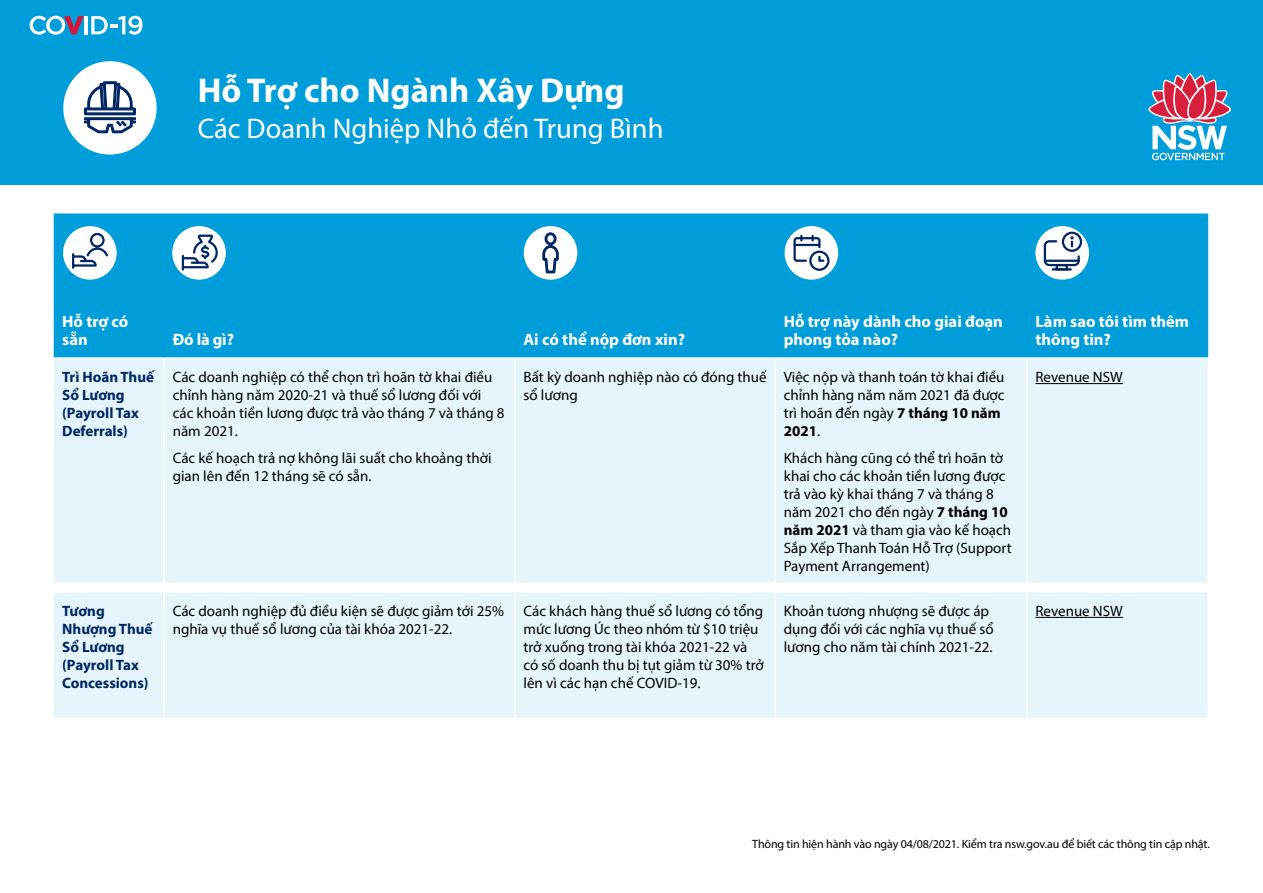
<style>
.page{position:relative;width:1263px;height:893px;background:#fff}
.page>*{position:absolute;margin:0;border:0;box-sizing:border-box;transform-origin:0 0}
.t1{font:700 34.5px "Myriad Pro";color:#fff}
.t2{font:28.5px "Myriad Pro";color:#fff}
.t3{font:700 16.5px/18px "Myriad Pro";color:#fff}
.t4{font:15px/18px "Myriad Pro";color:#000}
.t5{font:700 15px/18px "Myriad Pro";color:#002664}
.t6{font:12px "Myriad Pro";letter-spacing:-.01em;color:#000}
.s1{font-weight:700}
</style>
<div class="page">
<div style="left:0;top:0;width:1263px;height:185px;background:#009ddb"></div>
<svg style="left:1148px;top:73px;width:83px;height:87px"></svg>
<svg style="left:30px;top:16px;width:54px;height:19px"></svg>
<hr style="left:85px;top:16px;width:3px;height:18px;background:#fff">
<svg style="left:91px;top:16px;width:51px;height:19px"></svg>
<div style="left:63px;top:61px;width:94px;height:94px;background:#fff;border-radius:50%"></div>
<svg style="left:83px;top:81px;width:53px;height:53px"></svg>
<div style="left:54px;top:213px;width:1154px;height:144px;background:#009ddb"></div>
<div style="left:54px;top:359px;width:1153px;height:359px;background:#e6f5fb"></div>
<hr style="left:163px;top:359px;width:2px;height:224px;background:#fff">
<hr style="left:514px;top:359px;width:2px;height:224px;background:#fff">
<hr style="left:774px;top:359px;width:2px;height:224px;background:#fff">
<hr style="left:1026px;top:359px;width:2px;height:224px;background:#fff">
<hr style="left:54px;top:583px;width:110px;height:1px;background:#fff">
<hr style="left:164px;top:583px;width:351px;height:1px;background:#fff">
<hr style="left:515px;top:583px;width:260px;height:1px;background:#fff">
<hr style="left:775px;top:583px;width:252px;height:1px;background:#fff">
<hr style="left:1027px;top:583px;width:182px;height:1px;background:#fff">
<hr style="left:54px;top:591px;width:110px;height:2px;background:#fff">
<hr style="left:164px;top:591px;width:351px;height:2px;background:#fff">
<hr style="left:163px;top:593px;width:2px;height:125px;background:#fff">
<hr style="left:515px;top:591px;width:260px;height:2px;background:#fff">
<hr style="left:514px;top:593px;width:2px;height:125px;background:#fff">
<hr style="left:775px;top:591px;width:252px;height:2px;background:#fff">
<hr style="left:774px;top:593px;width:2px;height:125px;background:#fff">
<hr style="left:1027px;top:591px;width:182px;height:2px;background:#fff">
<hr style="left:1026px;top:593px;width:2px;height:125px;background:#fff">
<hr style="left:1035px;top:383px;width:88px;height:1px;background:#000">
<hr style="left:1035px;top:617px;width:88px;height:1px;background:#000">
<div style="left:172px;top:226px;width:54px;height:54px;background:#fff;border-radius:50%"></div>
<svg style="left:181px;top:233px;width:37px;height:36px"></svg>
<div style="left:63px;top:226px;width:54px;height:54px;background:#fff;border-radius:50%"></div>
<svg style="left:71px;top:232px;width:39px;height:37px"></svg>
<div style="left:1035px;top:226px;width:54px;height:54px;background:#fff;border-radius:50%"></div>
<div style="left:1062px;top:232px;width:20px;height:20px;border:2px solid #002664;border-radius:50%"></div>
<svg style="left:1043px;top:236px;width:38px;height:36px"></svg>
<div style="left:784px;top:226px;width:54px;height:54px;background:#fff;border-radius:50%"></div>
<div style="left:809px;top:251px;width:20px;height:20px;border:2px solid #002664;border-radius:50%"></div>
<svg style="left:793px;top:236px;width:33px;height:27px"></svg>
<div style="left:524px;top:226px;width:53px;height:54px;background:#fff;border-radius:50%"></div>
<svg style="left:542px;top:232px;width:17px;height:42px"></svg>
<h1 class="t1" style="left:198px;top:68px;width:428px">Hỗ Trợ cho Ngành Xây Dựng</h1>
<h2 class="t2" style="left:198px;top:111px;width:467px">Các Doanh Nghiệp Nhỏ đến Trung Bình</h2>
<p class="t3" style="left:62px;top:312px;width:68px">Hỗ trợ có sẵn</p>
<p class="t3" style="left:173px;top:330px;width:63px">Đó là gì?</p>
<p class="t3" style="left:524px;top:330px;width:163px">Ai có thể nộp đơn xin?</p>
<p class="t3" style="left:784px;top:312px;width:221px">Hỗ trợ này dành cho giai đoạn phong tỏa nào?</p>
<p class="t3" style="left:1035px;top:312px;width:155px">Làm sao tôi tìm thêm thông tin?</p>
<p class="t5" style="left:62px;top:368px;width:93px">Trì Hoãn Thuế<br>Sổ Lương (Payroll Tax<br>Deferrals)</p>
<p class="t4" style="left:173px;top:368px;width:333px">Các doanh nghiệp có thể chọn trì hoãn tờ khai điều chỉnh hàng năm 2020-21 và thuế sổ lương đối với các khoản tiền lương được trả vào tháng 7 và tháng 8 năm 2021.</p>
<p class="t4" style="left:173px;top:448px;width:320px">Các kế hoạch trả nợ không lãi suất cho khoảng thời gian lên đến 12 tháng sẽ có sẵn.</p>
<p class="t4" style="left:524px;top:368px;width:245px">Bất kỳ doanh nghiệp nào có đóng thuế sổ lương</p>
<p class="t4" style="left:784px;top:368px;width:222px">Việc nộp và thanh toán tờ khai điều chỉnh hàng năm năm 2021 đã được trì hoãn đến ngày <span class="s1">7 tháng 10 năm<br>2021</span>.</p>
<p class="t4" style="left:784px;top:448px;width:229px">Khách hàng cũng có thể trì hoãn tờ khai cho các khoản tiền lương được trả vào kỳ khai tháng 7 và tháng 8 năm 2021 cho đến ngày <span class="s1">7 tháng 10 năm 2021</span> và tham gia vào kế hoạch<br>Sắp Xếp Thanh Toán Hỗ Trợ (Support<br>Payment Arrangement)</p>
<p class="t4" style="left:1035px;top:368px;width:89px">Revenue NSW</p>
<p class="t5" style="left:62px;top:601px;width:92px">Tương<br>Nhượng Thuế<br>Sổ Lương (Payroll Tax<br>Concessions)</p>
<p class="t4" style="left:173px;top:602px;width:333px">Các doanh nghiệp đủ điều kiện sẽ được giảm tới 25% nghĩa vụ thuế sổ lương của tài khóa 2021-22.</p>
<p class="t4" style="left:524px;top:602px;width:242px">Các khách hàng thuế sổ lương có tổng mức lương Úc theo nhóm từ $10 triệu trở xuống trong tài khóa 2021-22 và có số doanh thu bị tụt giảm từ 30% trở lên vì các hạn chế COVID-19.</p>
<p class="t4" style="left:784px;top:602px;width:211px">Khoản tương nhượng sẽ được áp dụng đối với các nghĩa vụ thuế sổ lương cho năm tài chính 2021-22.</p>
<p class="t4" style="left:1035px;top:602px;width:89px">Revenue NSW</p>
<p class="t6" style="left:752px;top:836px;width:459px">Thông tin hiện hành vào ngày 04/08/2021. Kiểm tra nsw.gov.au để biết các thông tin cập nhật.</p>
</div>
